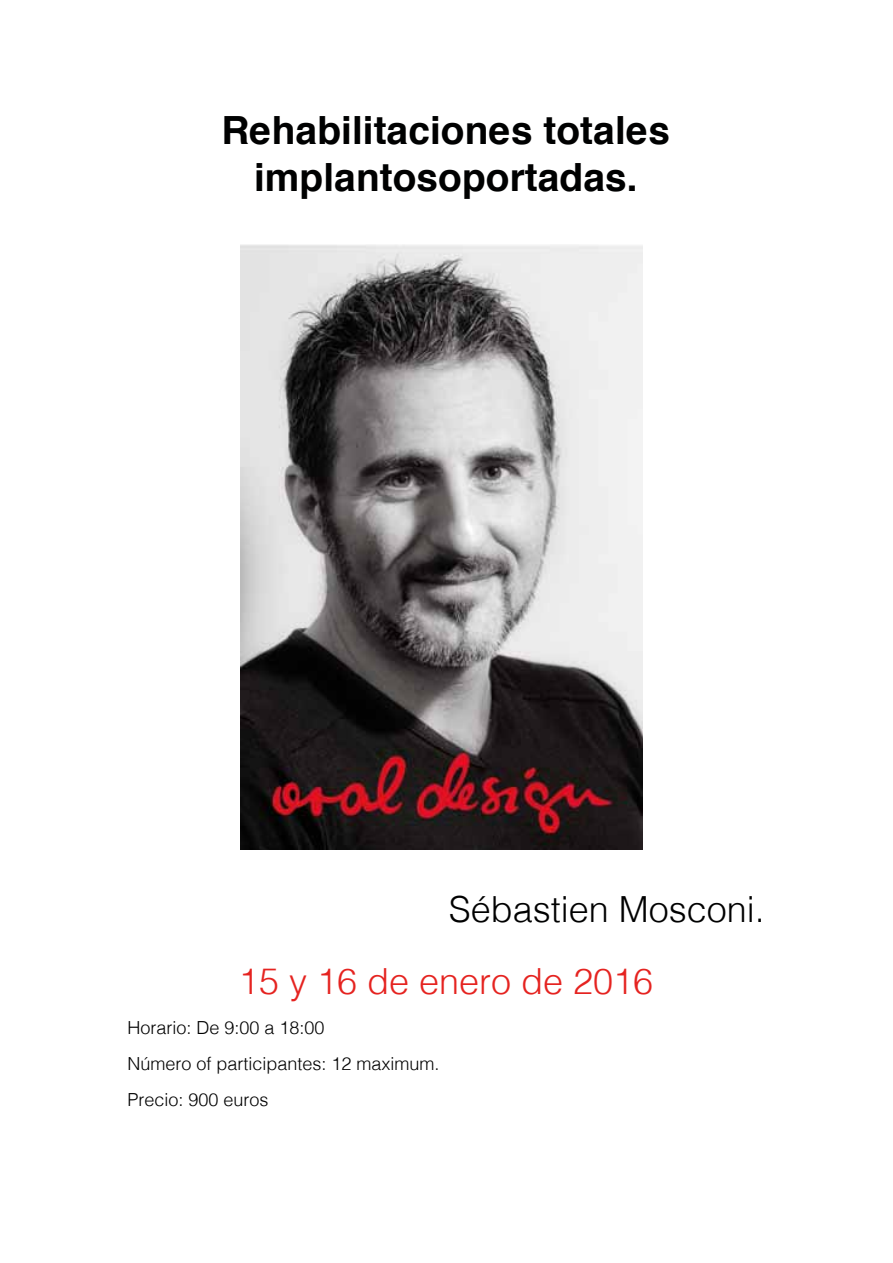
<style>
.page{position:relative;width:893px;height:1263px;background:#fff}
.page>*{position:absolute;margin:0;border:0;box-sizing:border-box;transform-origin:0 0}
.t1{font:700 38.85px/46.8px "Helvetica";color:#000101;text-align:center}
.t2{font:300 36px "Helvetica";color:#e52320}
.t3{font:300 36px "Helvetica";color:#000101}
.t4{font:300 18px/36px "Helvetica";color:#000101}
</style>
<div class="page">
<img style="left:240px;top:245px;width:402px;height:604px">
<h1 class="t1" style="left:222px;top:107px;width:450px">Rehabilitaciones totales implantosoportadas.</h1>
<h2 class="t3" style="left:449px;top:879px;width:318px">Sébastien Mosconi.</h2>
<h2 class="t2" style="left:239px;top:951px;width:416px">15 y 16 de enero de 2016</h2>
<p class="t4" style="left:127px;top:1009px;width:314px">Horario: De 9:00 a 18:00<br>Número of participantes: 12 maximum.<br>Precio: 900 euros</p>
</div>
